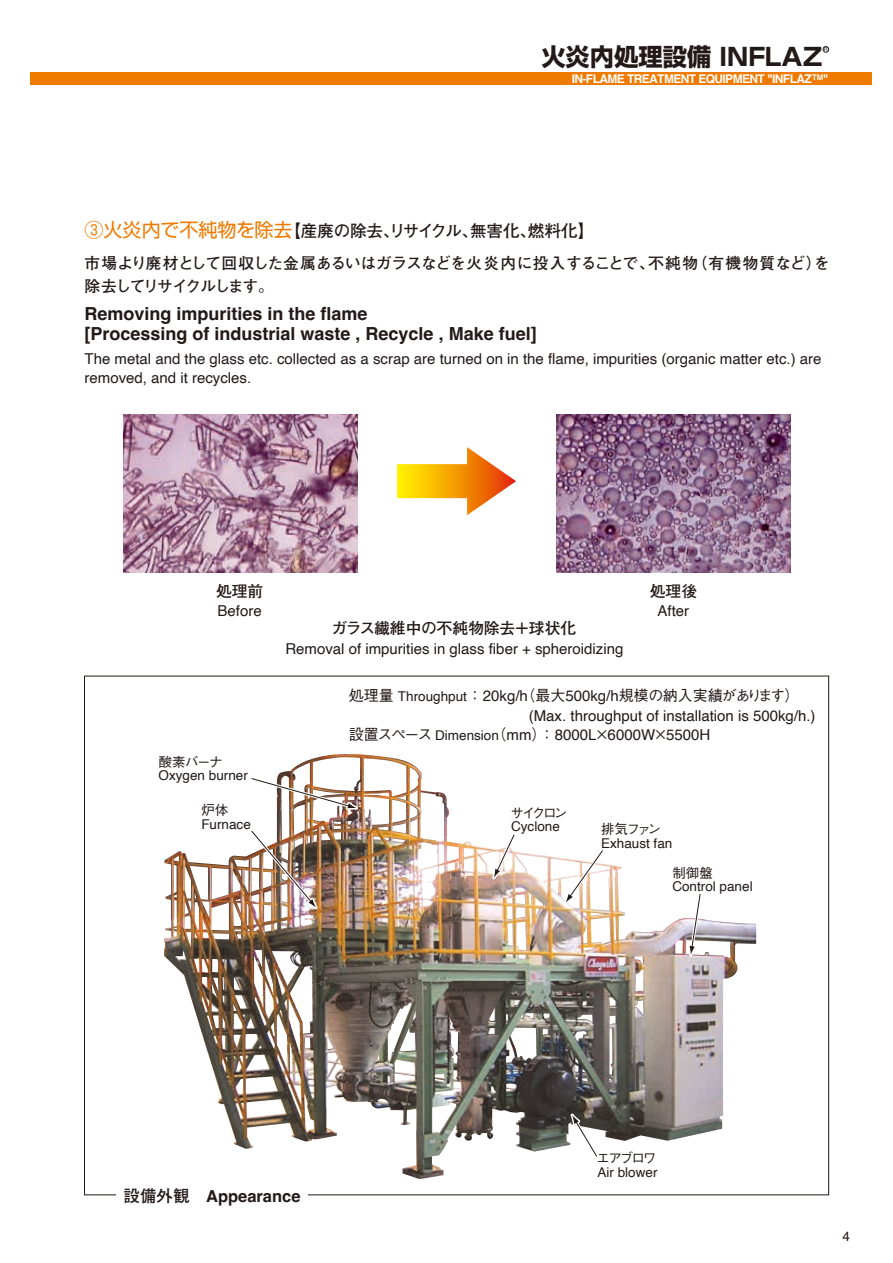
<style>
.page{position:relative;width:893px;height:1263px;background:#fff}
.page>*{position:absolute;margin:0;border:0;box-sizing:border-box;transform-origin:0 0}
.t1{font:700 24.3px "Shin Go Pr 6 N";color:#231916}
.t2{font:700 18px/19.5px "Helvetica";color:#231916}
.t3{font:700 16.5px "Futo Go B101 Pr 6 N";letter-spacing:-.01em;color:#231916}
.t4{font:700 16.5px "Helvetica";color:#231916}
.t5{font:700 15.75px/22.5px "Futo Go B101 Pr 6 N";letter-spacing:-.045em;color:#231916}
.t6{font:700 15.75px "Futo Go B101 Pr 6 N";letter-spacing:-.01em;color:#231916}
.t7{font:15px/19.5px "Helvetica";color:#231916}
.t8{font:500 15px "Gothic BBB Pro";letter-spacing:-.015em;color:#231916}
.t9{font:13.5px "Helvetica";color:#231916}
.t10{font:500 13.5px "Gothic BBB Pro";letter-spacing:-.12em;color:#231916}
.t11{font:700 12px "Helvetica";letter-spacing:-.05em;color:#fff}
.t12{font:5.4px "Helvetica";color:#231916}
.s1{font-family:"Shin Go Pr 6 N";font-weight:400;font-size:19.05px;color:#ef7a00}
.s2{font-family:"Helvetica";font-weight:400;font-size:13.5px}
.s3{font-family:"Helvetica";font-weight:400}
.s4{font-family:"Gothic BBB Pro";font-weight:500}
.s5{font-size:13.5px}
.s6{font-family:"Futo Go B101 Pr 6 N"}
</style>
<div class="page">
<div style="left:30px;top:72px;width:842px;height:13px;background:#ef7a00"></div>
<svg style="left:823px;top:46px;width:6px;height:6px"></svg>
<img style="left:164px;top:754px;width:592px;height:425px">
<img style="left:124px;top:415px;width:234px;height:157px">
<img style="left:557px;top:415px;width:233px;height:157px">
<svg style="left:397px;top:447px;width:119px;height:68px"></svg>
<svg style="left:685px;top:890px;width:18px;height:86px"></svg>
<svg style="left:551px;top:846px;width:56px;height:76px"></svg>
<svg style="left:484px;top:831px;width:34px;height:69px"></svg>
<img style="left:248px;top:775px;width:132px;height:40px">
<img style="left:247px;top:827px;width:85px;height:99px">
<svg style="left:560px;top:1094px;width:41px;height:66px"></svg>
<h1 class="t1" style="left:541px;top:37px;width:283px">火炎内処理設備 INFLAZ</h1>
<p class="t12" style="left:824px;top:45px;width:5px">R</p>
<p class="t11" style="left:572px;top:71px;width:258px">IN-FLAME TREATMENT EQUIPMENT "INFLAZ<sup>TM</sup>"</p>
<p class="t3" style="left:85px;top:218px;width:511px"><span class="s1">③火炎内で不純物を除去</span>【産廃の除去、リサイクル、無害化、燃料化】</p>
<p class="t5" style="left:85px;top:252px;width:747px">市場より廃材として回収した金属あるいはガラスなどを火炎内に投入することで、不純物（有機物質など）を除去してリサイクルします。</p>
<p class="t2" style="left:85px;top:306px;width:454px">Removing impurities in the flame<br>[Processing of industrial waste , Recycle , Make fuel]</p>
<p class="t7" style="left:85px;top:349px;width:738px">The metal and the glass etc. collected as a scrap are turned on in the flame, impurities (organic matter etc.) are removed, and it recycles.</p>
<p class="t6" style="left:216px;top:578px;width:49px">処理前</p>
<p class="t6" style="left:650px;top:578px;width:49px">処理後</p>
<p class="t7" style="left:218px;top:602px;width:46px">Before</p>
<p class="t7" style="left:658px;top:602px;width:33px">After</p>
<p class="t6" style="left:332px;top:616px;width:246px">ガラス繊維中の不純物除去＋球状化</p>
<p class="t7" style="left:285px;top:639px;width:340px">Removal of impurities in glass fiber + spheroidizing</p>
<p class="t10" style="left:159px;top:750px;width:66px">酸素バーナ</p>
<p class="t9" style="left:159px;top:765px;width:91px">Oxygen burner</p>
<p class="t10" style="left:201px;top:799px;width:28px">炉体</p>
<p class="t9" style="left:201px;top:814px;width:51px">Furnace</p>
<p class="t8" style="left:349px;top:684px;width:452px">処理量 <span class="s2">Throughput</span>： <span class="s3">20kg/h</span>（最大<span class="s3">500kg/h</span>規模の納入実績があります）</p>
<p class="t7" style="left:349px;top:706px;width:468px;text-indent:180px">(Max. throughput of installation is 500kg/h.)<span class="s4">設置スペース</span> <span class="s5">Dimension</span><span class="s4">（</span>mm<span class="s4">）：</span> 8000L<span class="s4">×</span>6000W<span class="s4">×</span>5500H</p>
<p class="t10" style="left:510px;top:801px;width:58px">サイクロン</p>
<p class="t9" style="left:511px;top:816px;width:50px">Cyclone</p>
<p class="t10" style="left:601px;top:818px;width:62px">排気ファン</p>
<p class="t9" style="left:601px;top:832px;width:73px">Exhaust fan</p>
<p class="t10" style="left:672px;top:861px;width:42px">制御盤</p>
<p class="t9" style="left:672px;top:876px;width:82px">Control panel</p>
<p class="t4" style="left:124px;top:1186px;width:178px"><span class="s6">設備外観　</span>Appearance</p>
<p class="t10" style="left:596px;top:1147px;width:61px">エアブロワ</p>
<p class="t9" style="left:597px;top:1161px;width:62px">Air blower</p>
<p class="t9" style="left:842px;top:1225px;width:9px">4</p>
</div>
